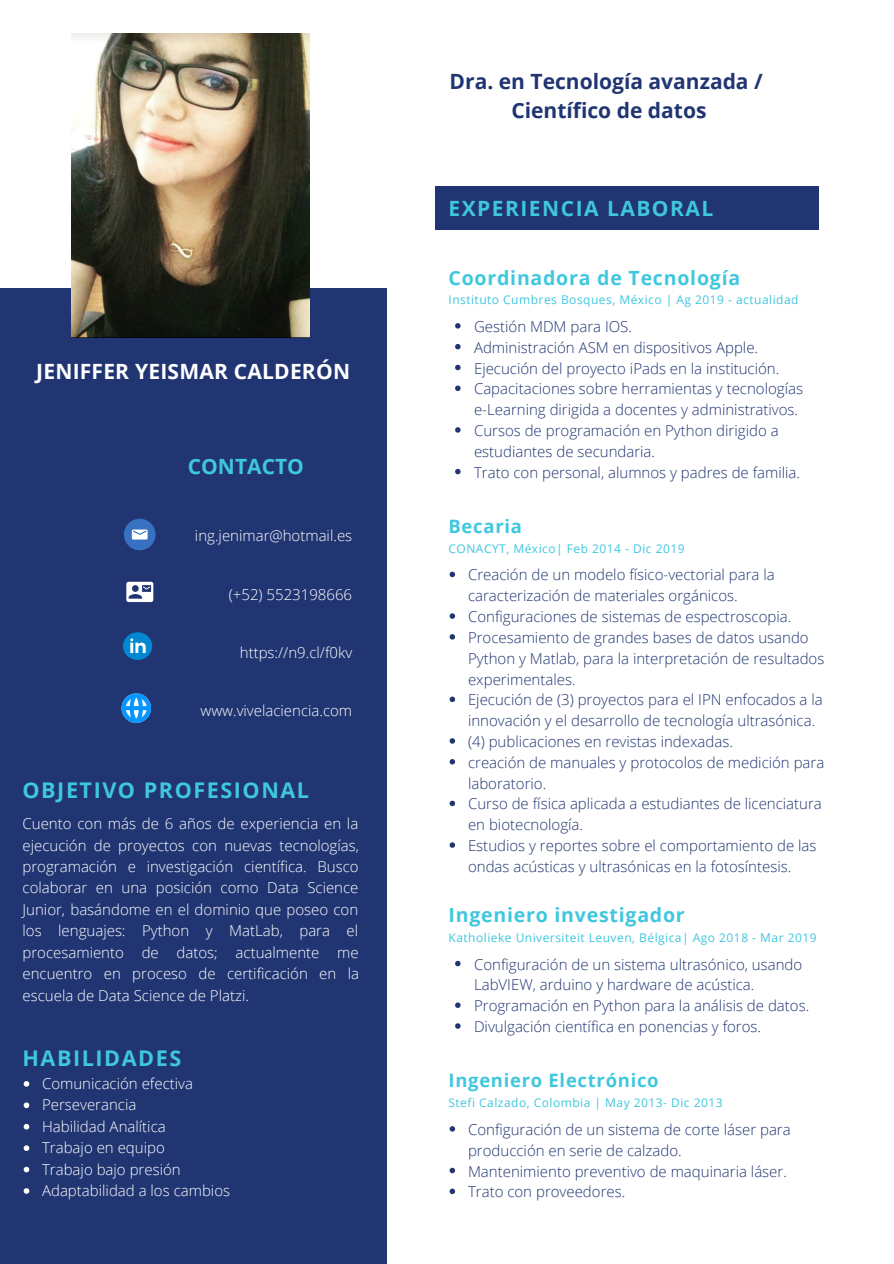
<style>
.page{position:relative;width:894px;height:1264px;background:#fff}
.page>*{position:absolute;margin:0;border:0;box-sizing:border-box;transform-origin:0 0}
.t1{font:700 21.6px "Open Sans";letter-spacing:.07em;color:#3fc7df}
.t2{font:700 21px/28.7px "Open Sans";color:#203572;text-align:center}
.t3{font:700 21px "Open Sans";letter-spacing:.01em;color:#fff}
.t4{font:700 21px "Open Sans";letter-spacing:.07em;color:#3fc7df}
.t5{font:700 21px "Open Sans";color:#3fc7df}
.t6{font:700 19.5px "Open Sans";letter-spacing:.04em;color:#3fc7df}
.t7{font:700 18.45px "Open Sans";letter-spacing:.04em;color:#3fc7df}
.t8{font:300 15px/20.9px "Open Sans";color:#203572}
.t9{font:300 15px/21.5px "Open Sans";color:#fff}
.t10{font:12px "Open Sans";letter-spacing:.04em;color:#3fc7df}
</style>
<div class="page">
<div style="left:0;top:288px;width:386px;height:975px;background:#203572"></div>
<svg style="left:24px;top:1081px;width:5px;height:5px"></svg>
<svg style="left:24px;top:1102px;width:5px;height:6px"></svg>
<svg style="left:24px;top:1123px;width:5px;height:6px"></svg>
<svg style="left:24px;top:1145px;width:5px;height:5px"></svg>
<svg style="left:24px;top:1166px;width:5px;height:6px"></svg>
<svg style="left:24px;top:1188px;width:5px;height:5px"></svg>
<img style="left:72px;top:34px;width:237px;height:304px">
<div style="left:435px;top:186px;width:383px;height:44px;background:#203572"></div>
<svg style="left:455px;top:323px;width:5px;height:5px"></svg>
<svg style="left:455px;top:344px;width:5px;height:5px"></svg>
<svg style="left:455px;top:365px;width:5px;height:5px"></svg>
<svg style="left:455px;top:385px;width:5px;height:6px"></svg>
<svg style="left:455px;top:427px;width:5px;height:5px"></svg>
<svg style="left:455px;top:469px;width:5px;height:5px"></svg>
<svg style="left:449px;top:571px;width:6px;height:6px"></svg>
<svg style="left:449px;top:613px;width:6px;height:5px"></svg>
<svg style="left:449px;top:634px;width:6px;height:5px"></svg>
<svg style="left:449px;top:696px;width:6px;height:6px"></svg>
<svg style="left:449px;top:738px;width:6px;height:5px"></svg>
<svg style="left:449px;top:759px;width:6px;height:5px"></svg>
<svg style="left:449px;top:800px;width:6px;height:6px"></svg>
<svg style="left:449px;top:842px;width:6px;height:5px"></svg>
<svg style="left:126px;top:581px;width:27px;height:21px"></svg>
<div style="left:124px;top:518px;width:31px;height:32px;background:#3871c1;border-radius:50%"></div>
<svg style="left:132px;top:529px;width:15px;height:10px"></svg>
<svg style="left:123px;top:632px;width:29px;height:28px"></svg>
<svg style="left:121px;top:693px;width:30px;height:29px"></svg>
<svg style="left:455px;top:960px;width:5px;height:6px"></svg>
<svg style="left:455px;top:1002px;width:5px;height:5px"></svg>
<svg style="left:455px;top:1023px;width:5px;height:5px"></svg>
<svg style="left:449px;top:1126px;width:6px;height:5px"></svg>
<svg style="left:449px;top:1167px;width:6px;height:6px"></svg>
<svg style="left:449px;top:1188px;width:6px;height:5px"></svg>
<h2 class="t3" style="left:36px;top:357px;width:315px">JENIFFER YEISMAR CALDERÓN</h2>
<h2 class="t5" style="left:188px;top:451px;width:118px">CONTACTO</h2>
<p class="t9" style="left:195px;top:525px;width:159px">ing.jenimar@hotmail.es</p>
<p class="t9" style="left:229px;top:583px;width:125px">(+52) 5523198666</p>
<p class="t9" style="left:240px;top:641px;width:114px">https://n9.cl/f0kv</p>
<p class="t9" style="left:200px;top:699px;width:153px">www.vivelaciencia.com</p>
<h1 class="t1" style="left:23px;top:774px;width:288px">OBJETIVO PROFESIONAL</h1>
<p class="t9" style="left:23px;top:812px;width:338px;text-align:justify">Cuento con más de 6 años de experiencia en la ejecución de proyectos con nuevas tecnologías, programación e investigación científica. Busco colaborar en una posición como Data Science Junior, basándome en el dominio que poseo con los lenguajes: Python y MatLab, para el procesamiento de datos; actualmente me encuentro en proceso de certificación en la escuela de Data Science de Platzi.</p>
<h1 class="t1" style="left:23px;top:1042px;width:160px">HABILIDADES</h1>
<p class="t9" style="left:42px;top:1072px;width:189px">Comunicación efectiva<br>Perseverancia<br>Habilidad Analítica<br>Trabajo en equipo<br>Trabajo bajo presión<br>Adaptabilidad a los cambios</p>
<h2 class="t2" style="left:449px;top:67px;width:315px">Dra. en Tecnología avanzada /<br>Científico de datos</h2>
<h2 class="t4" style="left:448px;top:193px;width:266px">EXPERIENCIA LABORAL</h2>
<h3 class="t6" style="left:448px;top:264px;width:293px">Coordinadora de Tecnología</h3>
<p class="t10" style="left:448px;top:291px;width:351px">Instituto Cumbres Bosques, México | Ag 2019 - actualidad</p>
<p class="t8" style="left:474px;top:315px;width:330px">Gestión MDM para IOS.<br>Administración ASM en dispositivos Apple.<br>Ejecución del proyecto iPads en la institución.<br>Capacitaciones sobre herramientas y tecnologías</p>
<p class="t8" style="left:474px;top:420px;width:327px">Cursos de programación en Python dirigido a estudiantes de secundaria.<br>Trato con personal, alumnos y padres de familia.</p>
<p class="t8" style="left:474px;top:399px;width:325px">e-Learning dirigida a docentes y administrativos.</p>
<p class="t7" style="left:448px;top:513px;width:75px">Becaria</p>
<p class="t10" style="left:448px;top:540px;width:237px">CONACYT, México| Feb 2014 - Dic 2019</p>
<p class="t8" style="left:468px;top:564px;width:358px">Creación de un modelo físico-vectorial para la caracterización de materiales orgánicos.<br>Configuraciones de sistemas de espectroscopia.<br>Procesamiento de grandes bases de datos usando Python y Matlab, para la interpretación de resultados experimentales.<br>Ejecución de (3) proyectos para el IPN enfocados a la innovación y el desarrollo de tecnología ultrasónica. (4) publicaciones en revistas indexadas.<br>creación de manuales y protocolos de medición para laboratorio.<br>Curso de física aplicada a estudiantes de licenciatura en biotecnología.<br>Estudios y reportes sobre el comportamiento de las ondas acústicas y ultrasónicas en la fotosíntesis.</p>
<h3 class="t6" style="left:448px;top:901px;width:238px">Ingeniero investigador</h3>
<p class="t10" style="left:448px;top:929px;width:369px">Katholieke Universiteit Leuven, Bélgica| Ago 2018 - Mar 2019</p>
<p class="t8" style="left:474px;top:953px;width:336px">Configuración de un sistema ultrasónico, usando LabVIEW, arduino y hardware de acústica.<br>Programación en Python para la análisis de datos.<br>Divulgación científica en ponencias y foros.</p>
<p class="t7" style="left:448px;top:1067px;width:211px">Ingeniero Electrónico</p>
<p class="t10" style="left:448px;top:1094px;width:275px">Stefi Calzado, Colombia | May 2013- Dic 2013</p>
<p class="t8" style="left:468px;top:1118px;width:324px">Configuración de un sistema de corte láser para producción en serie de calzado.<br>Mantenimiento preventivo de maquinaria láser.<br>Trato con proveedores.</p>
</div>
